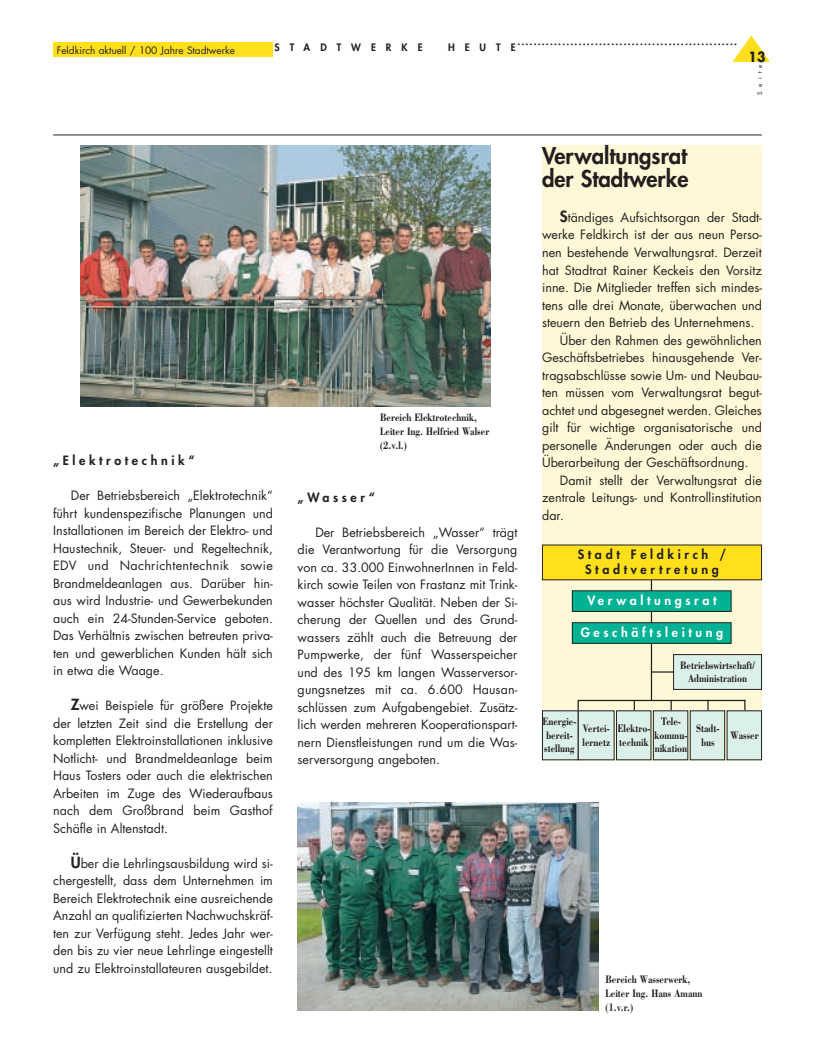
<style>
.page{position:relative;width:815px;height:1053px;background:#fff}
.page>*{position:absolute;margin:0;border:0;box-sizing:border-box;transform-origin:0 0}
.t1{font:800 22.5px/22.5px "Futura";color:#231f20}
.t2{font:700 13.75px "Futura";color:#231f20;scale:.9 1}
.t3{font:12.5px/17.5px "Futura";color:#231f20;text-align:justify}
.t4{font:800 12.5px/15px "Futura";letter-spacing:.29em;color:#231f20;text-align:center}
.t5{font:800 12.5px "Futura";letter-spacing:.29em;color:#fff}
.t6{font:700 11.25px/13.8px "Bodoni";color:#231f20;scale:.8 1}
.t7{font:800 10px "Futura";letter-spacing:1em;color:#231f20}
.t8{font:10px "Futura";color:#231f20}
.t9{font:6.25px "Futura";letter-spacing:.675em;color:#231f20}
.s1{font-weight:800;font-size:15px}
</style>
<div class="page">
<div style="left:542px;top:145px;width:220px;height:615px;background:#fef8d6"></div>
<div style="left:53px;top:43px;width:220px;height:14px;background:#ffe01b"></div>
<hr style="left:53px;top:135px;width:709px;height:1px;background:#231f20">
<svg style="left:732px;top:35px;width:38px;height:27px"></svg>
<img style="left:81px;top:145px;width:410px;height:261px">
<img style="left:298px;top:802px;width:300px;height:208px">
<svg style="left:652px;top:671px;width:21px;height:1px"></svg>
<hr style="left:651px;top:573px;width:1px;height:127px;background:#231f20">
<svg style="left:707px;top:701px;width:2px;height:9px"></svg>
<div style="left:542px;top:545px;width:219px;height:34px;background:#ffe01b"></div>
<div style="left:572px;top:590px;width:159px;height:21px;background:#00b294"></div>
<div style="left:572px;top:622px;width:159px;height:21px;background:#00b294"></div>
<div style="left:572px;top:622px;width:159px;height:21px;border:1px solid #231f20"></div>
<div style="left:674px;top:654px;width:87px;height:35px;background:#dcf0ea"></div>
<div style="left:673px;top:654px;width:89px;height:35px;border:1px solid #231f20"></div>
<div style="left:542px;top:710px;width:36px;height:49px;background:#dcf0ea"></div>
<div style="left:542px;top:710px;width:36px;height:50px;border:1px solid #231f20"></div>
<div style="left:727px;top:710px;width:34px;height:49px;background:#dcf0ea"></div>
<div style="left:727px;top:710px;width:35px;height:50px;border:1px solid #231f20"></div>
<div style="left:690px;top:710px;width:35px;height:49px;background:#dcf0ea"></div>
<div style="left:690px;top:710px;width:35px;height:50px;border:1px solid #231f20"></div>
<div style="left:653px;top:710px;width:35px;height:49px;background:#dcf0ea"></div>
<div style="left:653px;top:710px;width:35px;height:50px;border:1px solid #231f20"></div>
<div style="left:616px;top:710px;width:35px;height:49px;background:#dcf0ea"></div>
<div style="left:616px;top:710px;width:35px;height:50px;border:1px solid #231f20"></div>
<div style="left:578px;top:710px;width:36px;height:49px;background:#dcf0ea"></div>
<div style="left:578px;top:710px;width:36px;height:50px;border:1px solid #231f20"></div>
<hr style="left:578px;top:699px;width:167px;height:2px;background:#231f20">
<p class="t8" style="left:57px;top:45px;width:180px">Feldkirch aktuell / 100 Jahre Stadtwerke</p>
<p class="t7" style="left:275px;top:43px;width:150px">STADTWERKE</p>
<p class="t7" style="left:448px;top:43px;width:69px">HEUTE</p>
<p class="t7" style="left:517px;top:36px;width:221px">......................................................</p>
<p class="t2" style="left:749px;top:51px;width:20px">13</p>
<p class="t9" style="left:757px;top:94px;width:32px;rotate:-90deg">Seite</p>
<p class="t4" style="left:53px;top:454px;width:143px">„Elektrotechnik“</p>
<p class="t3" style="left:53px;top:488px;width:221px;text-indent:18px">Der Betriebsbereich „Elektrotechnik“ führt kundenspezifische Planungen und Installationen im Bereich der Elektro- und Haustechnik, Steuer- und Regeltechnik, EDV und Nachrichtentechnik sowie Brandmeldeanlagen aus. Darüber hin&shy;aus wird Industrie- und Gewerbekunden auch ein 24-Stunden-Service geboten.<br>Das Verhältnis zwischen betreuten priva&shy;ten und gewerblichen Kunden hält sich in etwa die Waage.</p>
<p class="t3" style="left:53px;top:698px;width:221px;text-indent:18px"><span class="s1">Z</span>wei Beispiele für größere Projekte der letzten Zeit sind die Erstellung der kompletten Elektroinstallationen inklusive Notlicht- und Brandmeldeanlage beim Haus Tosters oder auch die elektrischen Arbeiten im Zuge des Wiederaufbaus nach dem Großbrand beim Gasthof Schäfle in Altenstadt.</p>
<p class="t3" style="left:53px;top:855px;width:221px;text-indent:18px"><span class="s1">Ü</span>ber die Lehrlingsausbildung wird si&shy;chergestellt, dass dem Unternehmen im Bereich Elektrotechnik eine ausreichende Anzahl an qualifizierten Nachwuchskräf&shy;ten zur Verfügung steht. Jedes Jahr wer&shy;den bis zu vier neue Lehrlinge eingestellt und zu Elektroinstallateuren ausgebildet.</p>
<p class="t6" style="left:380px;top:410px;width:138px">Bereich Elektrotechnik,<br>Leiter Ing. Helfried Walser (2.v.l.)</p>
<p class="t4" style="left:298px;top:490px;width:79px">„Wasser“</p>
<p class="t3" style="left:298px;top:524px;width:221px;text-indent:18px">Der Betriebsbereich „Wasser“ trägt die Verantwortung für die Versorgung von ca. 33.000 EinwohnerInnen in Feld&shy;kirch sowie Teilen von Frastanz mit Trink&shy;wasser höchster Qualität. Neben der Si&shy;cherung der Quellen und des Grund&shy;wassers zählt auch die Betreuung der Pumpwerke, der fünf Wasserspeicher und des 195 km langen Wasserversor&shy;gungsnetzes mit ca. 6.600 Hausan&shy;schlüssen zum Aufgabengebiet. Zusätz&shy;lich werden mehreren Kooperationspart&shy;nern Dienstleistungen rund um die Was&shy;serversorgung angeboten.</p>
<h1 class="t1" style="left:542px;top:147px;width:148px">Verwaltungsrat der Stadtwerke</h1>
<p class="t3" style="left:560px;top:210px;width:203px"><span class="s1">S</span>tändiges Aufsichtsorgan der Stadt-</p>
<p class="t3" style="left:542px;top:227px;width:221px">werke Feldkirch ist der aus neun Perso-</p>
<p class="t3" style="left:542px;top:245px;width:221px">nen bestehende Verwaltungsrat. Derzeit</p>
<p class="t3" style="left:542px;top:262px;width:221px">hat Stadtrat Rainer Keckeis den Vorsitz</p>
<p class="t3" style="left:542px;top:280px;width:221px">inne. Die Mitglieder treffen sich mindes-</p>
<p class="t3" style="left:542px;top:297px;width:221px">tens alle drei Monate, überwachen und</p>
<p class="t3" style="left:542px;top:315px;width:214px">steuern den Betrieb des Unternehmens.</p>
<p class="t3" style="left:560px;top:332px;width:203px">Über den Rahmen des gewöhnlichen</p>
<p class="t3" style="left:542px;top:350px;width:221px">Geschäftsbetriebes hinausgehende Ver-</p>
<p class="t3" style="left:542px;top:367px;width:221px">tragsabschlüsse sowie Um- und Neubau-</p>
<p class="t3" style="left:542px;top:385px;width:221px">ten müssen vom Verwaltungsrat begut-</p>
<p class="t3" style="left:542px;top:402px;width:221px">achtet und abgesegnet werden. Gleiches</p>
<p class="t3" style="left:542px;top:420px;width:221px">gilt für wichtige organisatorische und</p>
<p class="t3" style="left:542px;top:437px;width:221px">personelle Änderungen oder auch die</p>
<p class="t3" style="left:542px;top:455px;width:208px">Überarbeitung der Geschäftsordnung.</p>
<p class="t3" style="left:560px;top:472px;width:203px">Damit stellt der Verwaltungsrat die</p>
<p class="t3" style="left:542px;top:490px;width:221px">zentrale Leitungs- und Kontrollinstitution</p>
<p class="t3" style="left:542px;top:507px;width:23px">dar.</p>
<p class="t4" style="left:578px;top:548px;width:150px">Stadt Feldkirch /<br>Stadtvertretung</p>
<p class="t5" style="left:587px;top:594px;width:131px">Verwaltungsrat</p>
<p class="t5" style="left:581px;top:626px;width:144px">Geschäftsleitung</p>
<p class="t6" style="left:680px;top:657px;width:95px;text-align:center">Betriebswirtschaft/<br>Administration</p>
<p class="t6" style="left:542px;top:714px;width:44px">Energie&shy;bereit&shy;stellung</p>
<p class="t6" style="left:583px;top:721px;width:36px">Vertei&shy;lernetz</p>
<p class="t6" style="left:654px;top:714px;width:43px;text-align:center">Tele&shy;kommu&shy;nikation</p>
<p class="t6" style="left:618px;top:721px;width:43px">Elektro&shy;technik</p>
<p class="t6" style="left:696px;top:721px;width:31px;text-align:center">Stadt&shy;bus</p>
<p class="t6" style="left:731px;top:727px;width:37px">Wasser</p>
<p class="t6" style="left:605px;top:972px;width:123px">Bereich Wasserwerk,<br>Leiter Ing. Hans Amann (1.v.r.)</p>
</div>
